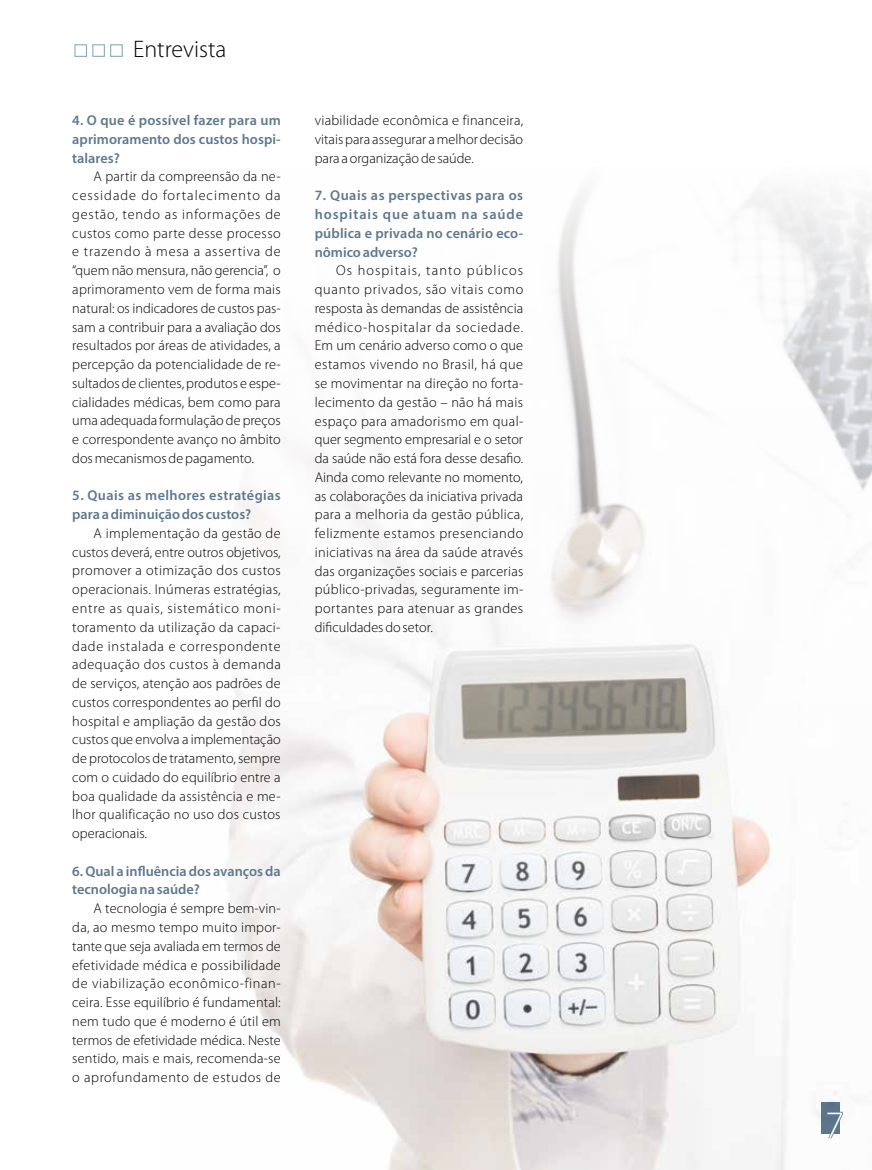
<style>
.page{position:relative;width:872px;height:1170px;background:#fff}
.page>*{position:absolute;margin:0;border:0;box-sizing:border-box;transform-origin:0 0}
.t1{font:300 39px "Myriad Pro";color:#fff}
.t2{font:300 24px "Myriad Pro";color:#000}
.t3{font:300 14.25px/18.8px "Myriad Pro";color:#000;text-align:justify}
.t4{font:600 14.25px/18.8px "Myriad Pro";letter-spacing:.005em;color:#5e788e;text-align:justify}
</style>
<div class="page">
<img style="left:226px;top:191px;width:646px;height:978px">
<div style="left:74px;top:44px;width:13px;height:13px;border:1px solid #89a6be"></div>
<div style="left:92px;top:44px;width:13px;height:13px;border:1px solid #89a6be"></div>
<div style="left:110px;top:44px;width:13px;height:13px;border:1px solid #89a6be"></div>
<h2 class="t2" style="left:133px;top:34px;width:95px">Entrevista</h2>
<p class="t4" style="left:72px;top:111px;width:210px">4. O que é possível fazer para um aprimoramento dos custos hospi&shy;talares?</p>
<p class="t3" style="left:72px;top:167px;width:210px;text-indent:21px">A partir da compreensão da ne&shy;cessidade do fortalecimento da gestão, tendo as informações de custos como parte desse processo e trazendo à mesa a assertiva de “quem não mensura, não gerencia”, o aprimoramento vem de forma mais natural: os indicadores de custos pas&shy;sam a contribuir para a avaliação dos resultados por áreas de atividades, a percepção da potencialidade de re&shy;sultados de clientes, produtos e espe&shy;cialidades médicas, bem como para uma adequada formulação de preços e correspondente avanço no âmbito dos mecanismos de pagamento.</p>
<p class="t4" style="left:72px;top:486px;width:210px">5. Quais as melhores estratégias para a diminuição dos custos?</p>
<p class="t3" style="left:72px;top:523px;width:210px;text-indent:21px">A implementação da gestão de custos deverá, entre outros objetivos, promover a otimização dos custos operacionais. Inúmeras estratégias, entre as quais, sistemático moni&shy;toramento da utilização da capaci&shy;dade instalada e correspondente adequação dos custos à demanda de serviços, atenção aos padrões de custos correspondentes ao perfil do hospital e ampliação da gestão dos custos que envolva a implementação de protocolos de tratamento, sempre com o cuidado do equilíbrio entre a boa qualidade da assistência e me&shy;lhor qualificação no uso dos custos operacionais.</p>
<p class="t4" style="left:72px;top:861px;width:210px">6. Qual a influência dos avanços da tecnologia na saúde?</p>
<p class="t3" style="left:72px;top:898px;width:210px;text-indent:21px">A tecnologia é sempre bem-vin&shy;da, ao mesmo tempo muito impor&shy;tante que seja avaliada em termos de efetividade médica e possibilidade de viabilização econômico-finan&shy;ceira. Esse equilíbrio é fundamental: nem tudo que é moderno é útil em termos de efetividade médica. Neste sentido, mais e mais, recomenda-se o aprofundamento de estudos de</p>
<p class="t3" style="left:315px;top:111px;width:210px">viabilidade econômica e financeira, vitais para assegurar a melhor decisão para a organização de saúde.</p>
<p class="t4" style="left:315px;top:186px;width:210px">7. Quais as perspectivas para os hospitais que atuam na saúde pública e privada no cenário eco&shy;nômico adverso?</p>
<p class="t3" style="left:315px;top:261px;width:210px;text-indent:21px">Os hospitais, tanto públicos quanto privados, são vitais como resposta às demandas de assistência médico-hospitalar da sociedade.<br>Em um cenário adverso como o que estamos vivendo no Brasil, há que se movimentar na direção no forta&shy;lecimento da gestão – não há mais espaço para amadorismo em qual&shy;quer segmento empresarial e o setor da saúde não está fora desse desafio.<br>Ainda como relevante no momento, as colaborações da iniciativa privada para a melhoria da gestão pública, felizmente estamos presenciando iniciativas na área da saúde através das organizações sociais e parcerias público-privadas, seguramente im&shy;portantes para atenuar as grandes dificuldades do setor.</p>
<h1 class="t1" style="left:825px;top:1101px;width:21px">7</h1>
</div>
